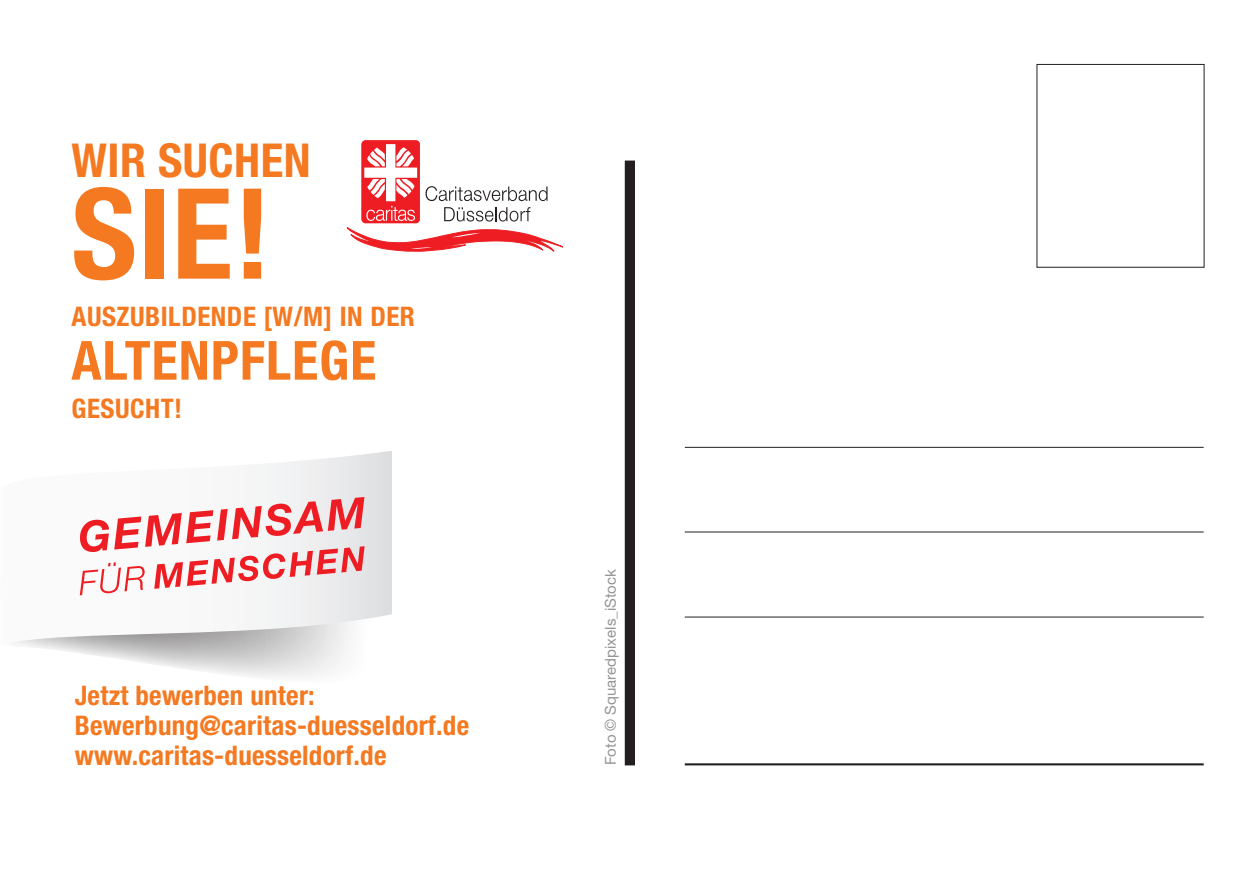
<style>
.page{position:relative;width:1259px;height:893px;background:#fff}
.page>*{position:absolute;margin:0;border:0;box-sizing:border-box;transform-origin:0 0}
.t1{font:700 condensed 126px "Helvetica Neue";color:#f47921}
.t2{font:700 condensed 54px "Helvetica Neue";letter-spacing:.02em;color:#f47921}
.t3{font:700 condensed 46.8px "Helvetica Neue";letter-spacing:.01em;color:#f47921}
.t4{font:700 condensed 27px/30px "Helvetica Neue";letter-spacing:.02em;color:#f47921}
.t5{font:15px "Helvetica Neue";color:#939598}
</style>
<div class="page">
<div style="left:361px;top:140px;width:59px;height:83px;background:#ee1d23;border-radius:4px"></div>
<svg style="left:347px;top:144px;width:216px;height:108px"></svg>
<svg style="left:25px;top:645px;width:322px;height:32px"></svg>
<svg style="left:14px;top:451px;width:378px;height:194px"></svg>
<svg style="left:80px;top:497px;width:285px;height:98px"></svg>
<div style="left:1036px;top:64px;width:168px;height:204px;border:1px solid #231f20"></div>
<hr style="left:685px;top:447px;width:518px;height:1px;background:#231f20">
<hr style="left:685px;top:531px;width:518px;height:1px;background:#231f20">
<hr style="left:685px;top:616px;width:518px;height:1px;background:#231f20">
<hr style="left:685px;top:763px;width:518px;height:2px;background:#231f20">
<div style="left:625px;top:161px;width:10px;height:604px;background:#231f20"></div>
<h3 class="t3" style="left:71px;top:132px;width:241px">wir suchen</h3>
<h1 class="t1" style="left:71px;top:158px;width:201px">SIE !</h1>
<p class="t4" style="left:71px;top:301px;width:345px">Auszubildende [w/m] in der</p>
<h2 class="t2" style="left:71px;top:328px;width:306px">Altenpflege</h2>
<p class="t4" style="left:71px;top:393px;width:112px">gesucht!</p>
<p class="t4" style="left:75px;top:680px;width:396px">Jetzt bewerben unter:<br>Bewerbung@caritas-duesseldorf.de www.caritas-duesseldorf.de</p>
<p class="t5" style="left:601px;top:765px;width:198px;rotate:-90deg">Foto © Squaredpixels_iStock</p>
</div>
